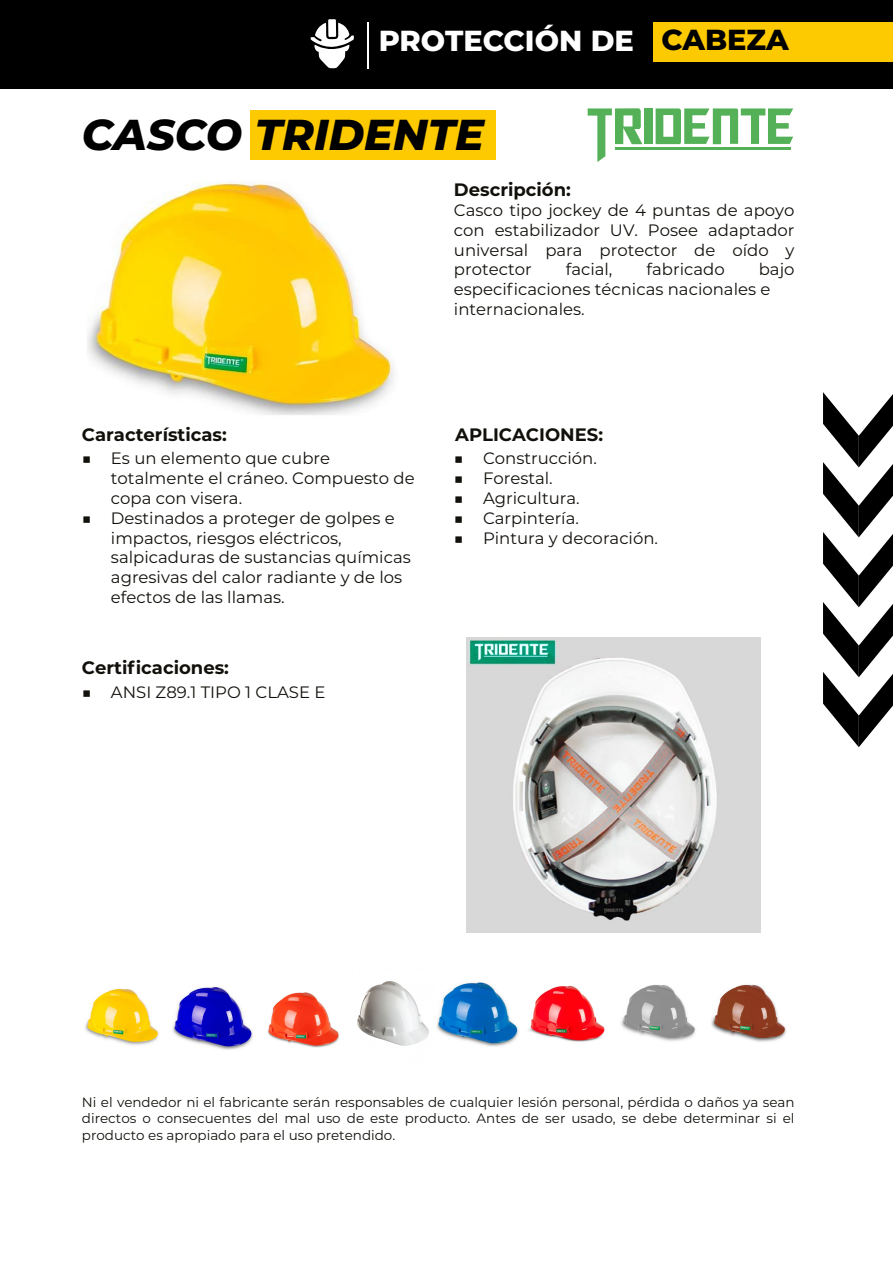
<style>
.page{position:relative;width:893px;height:1263px;background:#fff}
.page>*{position:absolute;margin:0;border:0;box-sizing:border-box;transform-origin:0 0}
.t1{font:italic 800 43.2px "Montserrat";color:#000}
.t2{font:800 28.95px "Montserrat";color:#fff}
.t3{font:700 18px "Montserrat";color:#12100b}
.t4{font:16.5px/19.8px "Montserrat";color:#12100b}
.t5{font:13.5px/16.2px "Montserrat";color:#12100b;text-align:justify}
.s1{color:#000}
</style>
<div class="page">
<div style="left:0;top:0;width:893px;height:89px;background:#000"></div>
<hr style="left:367px;top:22px;width:1px;height:46px;background:#fff">
<div style="left:654px;top:22px;width:239px;height:40px;background:#fdc901"></div>
<svg style="left:823px;top:392px;width:70px;height:356px"></svg>
<div style="left:250px;top:110px;width:245px;height:50px;background:#fdc901"></div>
<img style="left:85px;top:989px;width:74px;height:56px">
<img style="left:172px;top:986px;width:81px;height:64px">
<img style="left:357px;top:981px;width:72px;height:65px">
<img style="left:437px;top:982px;width:82px;height:65px">
<img style="left:528px;top:984px;width:258px;height:58px">
<img style="left:267px;top:992px;width:73px;height:56px">
<img style="left:466px;top:638px;width:295px;height:294px">
<svg style="left:588px;top:108px;width:54px;height:54px"></svg>
<div style="left:644px;top:108px;width:8px;height:36px;background:#55b157"></div>
<svg style="left:656px;top:108px;width:137px;height:36px"></svg>
<hr style="left:615px;top:147px;width:175px;height:3px;background:#55b157">
<svg style="left:311px;top:23px;width:43px;height:45px"></svg>
<div style="left:328px;top:19px;width:8px;height:18px;background:#fff"></div>
<img style="left:87px;top:182px;width:307px;height:233px">
<h2 class="t2" style="left:379px;top:20px;width:412px">PROTECCIÓN DE <span class="s1">CABEZA</span></h2>
<h1 class="t1" style="left:82px;top:103px;width:404px">CASCO TRIDENTE</h1>
<p class="t3" style="left:454px;top:177px;width:119px">Descripción:</p>
<p class="t4" style="left:454px;top:200px;width:342px;text-align:justify">Casco tipo jockey de 4 puntas de apoyo con estabilizador UV. Posee adaptador universal para protector de oído y protector</p>
<p class="t4" style="left:566px;top:259px;width:48px">facial,</p>
<p class="t4" style="left:647px;top:259px;width:80px">fabricado</p>
<p class="t4" style="left:454px;top:259px;width:342px;text-indent:305px">bajo especificaciones técnicas nacionales e internacionales.</p>
<p class="t3" style="left:82px;top:421px;width:146px">Características:</p>
<p class="t3" style="left:455px;top:421px;width:149px">APLICACIONES:</p>
<p class="t4" style="left:82px;top:448px;width:11px">■</p>
<p class="t4" style="left:111px;top:448px;width:305px">Es un elemento que cubre totalmente el cráneo. Compuesto de copa con visera.<br>Destinados a proteger de golpes e impactos, riesgos eléctricos, salpicaduras de sustancias químicas agresivas del calor radiante y de los efectos de las llamas.</p>
<p class="t4" style="left:483px;top:448px;width:177px">Construcción.<br>Forestal.<br>Agricultura.<br>Carpintería.<br>Pintura y decoración.</p>
<p class="t4" style="left:454px;top:448px;width:11px;text-align:justify">■ ■ ■ ■ ■</p>
<p class="t4" style="left:82px;top:507px;width:11px">■</p>
<p class="t3" style="left:82px;top:655px;width:149px">Certificaciones:</p>
<p class="t4" style="left:111px;top:682px;width:216px">ANSI Z89.1 TIPO 1 CLASE E</p>
<p class="t4" style="left:82px;top:682px;width:11px">■</p>
<p class="t5" style="left:82px;top:1094px;width:714px">Ni el vendedor ni el fabricante serán responsables de cualquier lesión personal, pérdida o daños ya sean directos o consecuentes del mal uso de este producto. Antes de ser usado, se debe determinar si el producto es apropiado para el uso pretendido.</p>
</div>
